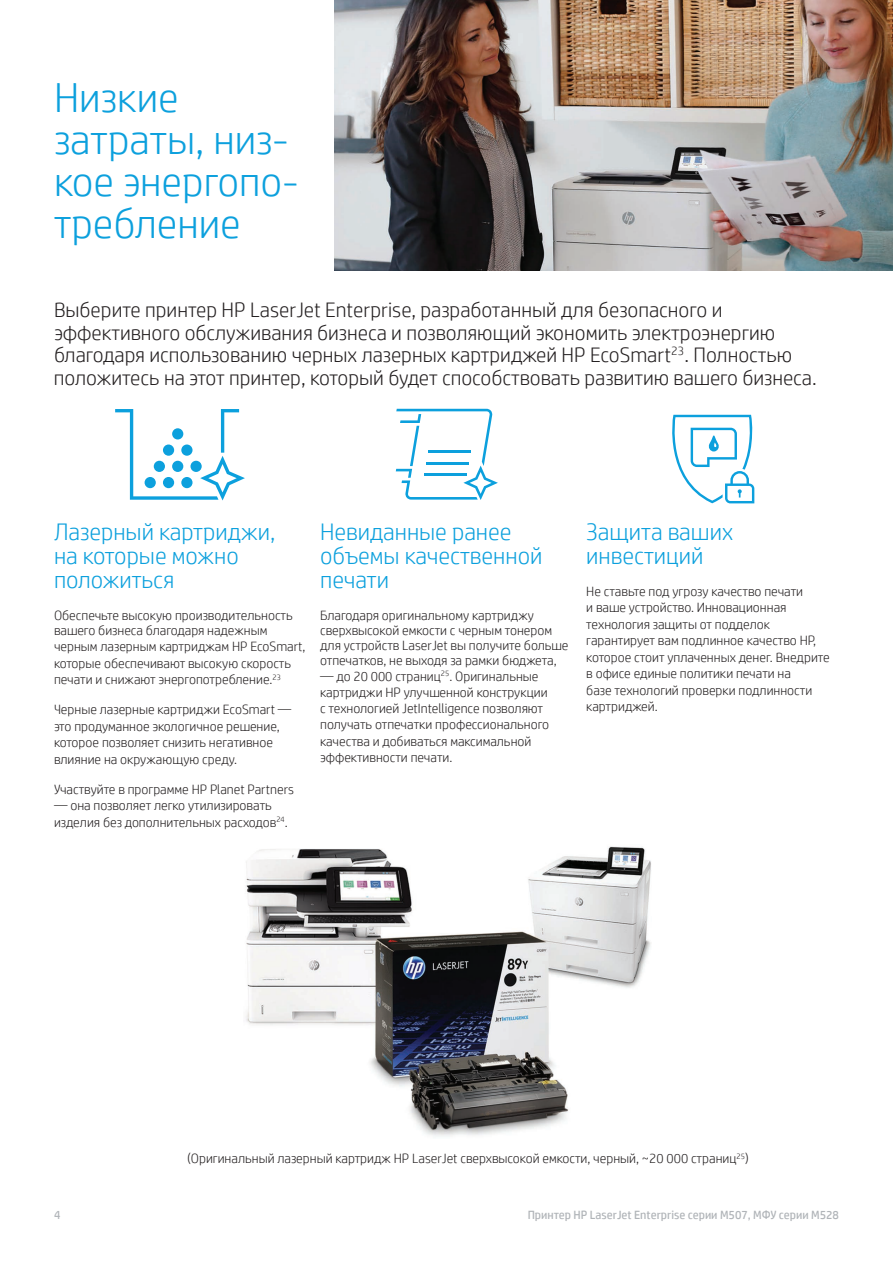
<style>
.page{position:relative;width:893px;height:1263px;background:#fff}
.page>*{position:absolute;margin:0;border:0;box-sizing:border-box;transform-origin:0 0}
.t1{font:300 42px/42px "HP Simplified";color:#0ca0dd}
.t2{font:300 24px/24px "HP Simplified";color:#0ca0dd}
.t3{font:300 21px/22.5px "HP Simplified";color:#231f20}
.t4{font:300 13.5px/16.5px "HP Simplified";color:#231f20}
.t5{font:12px "HP Simplified";color:#b0b4b8}
</style>
<div class="page">
<svg style="left:396px;top:409px;width:102px;height:91px"></svg>
<svg style="left:672px;top:415px;width:83px;height:88px"></svg>
<svg style="left:115px;top:409px;width:130px;height:91px"></svg>
<div style="left:145px;top:477px;width:11px;height:11px;background:#0ca0dd;border-radius:50%"></div>
<div style="left:163px;top:477px;width:11px;height:11px;background:#0ca0dd;border-radius:50%"></div>
<div style="left:181px;top:477px;width:12px;height:11px;background:#0ca0dd;border-radius:50%"></div>
<div style="left:154px;top:461px;width:11px;height:11px;background:#0ca0dd;border-radius:50%"></div>
<div style="left:172px;top:461px;width:11px;height:11px;background:#0ca0dd;border-radius:50%"></div>
<div style="left:190px;top:461px;width:12px;height:11px;background:#0ca0dd;border-radius:50%"></div>
<div style="left:163px;top:444px;width:11px;height:12px;background:#0ca0dd;border-radius:50%"></div>
<div style="left:181px;top:444px;width:12px;height:12px;background:#0ca0dd;border-radius:50%"></div>
<div style="left:172px;top:428px;width:11px;height:11px;background:#0ca0dd;border-radius:50%"></div>
<img style="left:246px;top:846px;width:405px;height:291px">
<img style="left:334px;top:0;width:559px;height:270px">
<h1 class="t1" style="left:54px;top:75px;width:246px">Низкие затраты, низ&shy;кое энергопо&shy;требление</h1>
<p class="t3" style="left:54px;top:298px;width:764px">Выберите принтер HP LaserJet Enterprise, разработанный для безопасного и эффективного обслуживания бизнеса и позволяющий экономить электроэнергию благодаря использованию черных лазерных картриджей HP EcoSmart<sup>23</sup>. Полностью положитесь на этот принтер, который будет способствовать развитию вашего бизнеса.</p>
<h2 class="t2" style="left:54px;top:519px;width:223px">Лазерный картриджи, на которые можно положиться</h2>
<p class="t4" style="left:54px;top:607px;width:240px;line-height:15px">Обеспечьте высокую производительность вашего бизнеса благодаря надежным</p>
<p class="t4" style="left:54px;top:638px;width:253px">черным лазерным картриджам HP EcoSmart, которые обеспечивают высокую скорость печати и снижают энергопотребление.<sup>23</sup></p>
<p class="t4" style="left:54px;top:701px;width:239px">Черные лазерные картриджи EcoSmart — это продуманное экологичное решение, которое позволяет снизить негативное влияние на окружающую среду.</p>
<p class="t4" style="left:54px;top:780px;width:242px">Участвуйте в программе HP Planet Partners</p>
<p class="t4" style="left:54px;top:797px;width:235px">— она позволяет легко утилизировать изделия без дополнительных расходов<sup>24</sup>.</p>
<h2 class="t2" style="left:320px;top:519px;width:224px">Невиданные ранее объемы качественной печати</h2>
<p class="t4" style="left:320px;top:607px;width:250px;line-height:15px">Благодаря оригинальному картриджу сверхвысокой емкости с черным тонером для устройств LaserJet вы получите больше отпечатков, не выходя за рамки бюджета,</p>
<p class="t4" style="left:320px;top:668px;width:231px">— до 20 000 страниц<sup>25</sup>. Оригинальные картриджи HP улучшенной конструкции с технологией JetIntelligence позволяют получать отпечатки профессионального качества и добиваться максимальной эффективности печати.</p>
<h2 class="t2" style="left:586px;top:519px;width:148px">Защита ваших инвестиций</h2>
<p class="t4" style="left:586px;top:582px;width:245px">Не ставьте под угрозу качество печати<br>и ваше устройство. Инновационная технология защиты от подделок гарантирует вам подлинное качество HP, которое стоит уплаченных денег. Внедрите в офисе единые политики печати на<br>базе технологий проверки подлинности картриджей.</p>
<p class="t4" style="left:187px;top:1150px;width:563px">(Оригинальный лазерный картридж HP LaserJet сверхвысокой емкости, черный, ~20 000 страниц<sup>25</sup>)</p>
<p class="t5" style="left:54px;top:1207px;width:8px">4</p>
<p class="t5" style="left:528px;top:1207px;width:313px">Принтер HP LaserJet Enterprise серии M507, МФУ серии M528</p>
</div>
